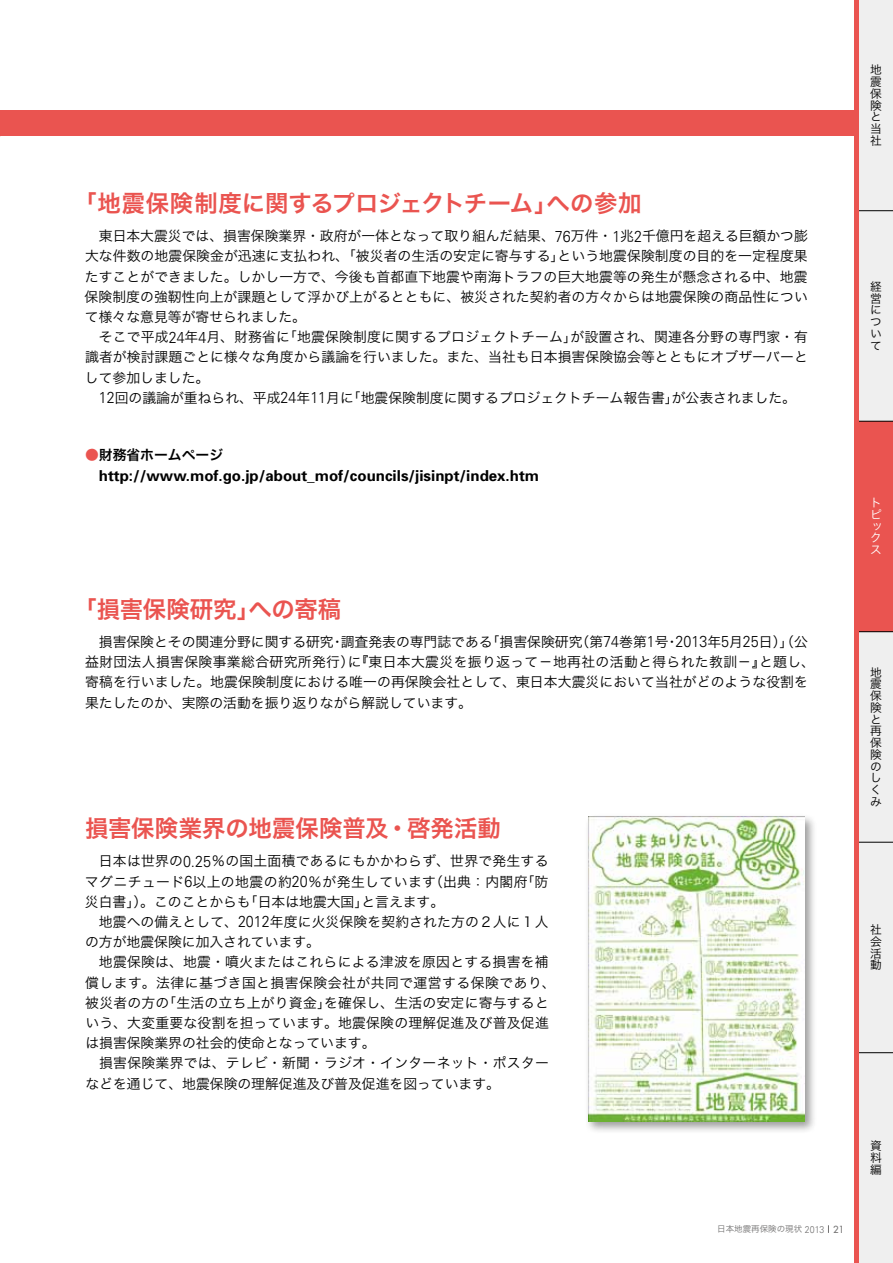
<style>
.page{position:relative;width:893px;height:1263px;background:#fff}
.page>*{position:absolute;margin:0;border:0;box-sizing:border-box;transform-origin:0 0}
.t1{font:23.4px "Hira Kaku Pro N W6";color:#ea5450}
.t2{font:23.4px "Hira Kaku Pro W6";letter-spacing:-.06em;color:#ea5450}
.t3{font:700 15px "Univers";color:#000}
.t4{font:13.8px/20.2px "Hira Kaku Pro W3";letter-spacing:.005em;color:#000}
.t5{font:13.8px/20.2px "Hira Kaku Pro N W3";letter-spacing:.005em;color:#000;text-align:center}
.t6{font:13.8px "Hira Kaku Pro W6";color:#000}
.t7{font:11.7px/11.7px "Hira Kaku Pro N W3";color:#000;text-align:justify}
.t8{font:11.7px/11.7px "Hira Kaku Pro W3";color:#000;text-align:justify}
.t9{font:11.7px/11.7px "Hira Kaku Pro W3";color:#fff}
.t10{font:8.55px "Hira Kaku Pro N W3";color:#727171}
.s1{font-family:"Hira Kaku Pro N W6"}
.s2{font-family:"Hira Kaku Pro W3"}
.s3{font-family:"Univers";font-weight:300;font-size:15.9px}
.s4{font-family:"Hira Kaku Pro N W3"}
.s5{color:#ea5450}
.s6{font-family:"Hira Kaku Pro W6"}
.s7{font-family:"Univers";font-weight:300;font-size:15px}
.s8{font-family:"Univers";font-weight:300;font-size:9.75px}
.s9{font-family:"Futura";font-size:9.6px}
</style>
<div class="page">
<div style="left:0;top:111px;width:893px;height:25px;background:#ea5450"></div>
<div style="left:855px;top:0;width:38px;height:1263px;background:#efefef"></div>
<div style="left:858px;top:421px;width:35px;height:210px;background:#ea5450"></div>
<hr style="left:859px;top:210px;width:34px;height:1px;background:#000">
<hr style="left:859px;top:421px;width:34px;height:1px;background:#000">
<hr style="left:859px;top:631px;width:34px;height:1px;background:#000">
<hr style="left:859px;top:842px;width:34px;height:1px;background:#000">
<hr style="left:859px;top:1052px;width:34px;height:1px;background:#000">
<hr style="left:855px;top:0;width:4px;height:1263px;background:#ea5450">
<div style="left:585px;top:813px;width:232px;height:321px;background:#000;opacity:.4"></div>
<img style="left:588px;top:816px;width:216px;height:305px">
<h1 class="t2" style="left:73px;top:182px;width:570px">「<span class="s1">地震保険制度</span>に<span class="s1">関</span>するプロジェクトチーム」への<span class="s1">参加</span></h1>
<p class="t5" style="left:85px;top:225px;width:724px;text-align:right">東日本大震災<span class="s2">では、</span>損害保険業界<span class="s2">・</span>政府<span class="s2">が</span>一体<span class="s2">となって</span>取<span class="s2">り</span>組<span class="s2">んだ</span>結果<span class="s2">、</span><span class="s3">76</span>万件<span class="s2">・</span><span class="s3">1</span>兆<span class="s3">2</span>千億円<span class="s2">を</span>超<span class="s2">える</span>巨額<span class="s2">かつ</span>膨大<span class="s2">な</span>件数<span class="s2">の</span>地震保険金<span class="s2">が</span>迅速<span class="s2">に</span>支払<span class="s2">われ、「</span>被災者<span class="s2">の</span>生活<span class="s2">の</span>安定<span class="s2">に</span>寄与<span class="s2">する」という</span>地震保険制度<span class="s2">の</span>目的<span class="s2">を</span>一定程度果</p>
<p class="t4" style="left:85px;top:265px;width:724px">たすことができました。しかし<span class="s4">一方</span>で、<span class="s4">今後</span>も<span class="s4">首都直下地震</span>や<span class="s4">南海</span>トラフの<span class="s4">巨大地震等</span>の<span class="s4">発生</span>が<span class="s4">懸念</span>される<span class="s4">中</span>、<span class="s4">地震</span></p>
<p class="t5" style="left:85px;top:286px;width:725px">保険制度<span class="s2">の</span>強靭性向上<span class="s2">が</span>課題<span class="s2">として</span>浮<span class="s2">かび</span>上<span class="s2">がるとともに、</span>被災<span class="s2">された</span>契約者<span class="s2">の</span>方々<span class="s2">からは</span>地震保険<span class="s2">の</span>商品性<span class="s2">につい</span></p>
<p class="t4" style="left:85px;top:306px;width:223px">て<span class="s4">様々</span>な<span class="s4">意見等</span>が<span class="s4">寄</span>せられました。</p>
<p class="t4" style="left:99px;top:326px;width:711px">そこで<span class="s4">平成</span><span class="s3">24</span><span class="s4">年</span><span class="s3">4</span><span class="s4">月</span>、<span class="s4">財務省</span>に「<span class="s4">地震保険制度</span>に<span class="s4">関</span>するプロジェクトチーム」が<span class="s4">設置</span>され、<span class="s4">関連各分野</span>の<span class="s4">専門家</span>・<span class="s4">有</span></p>
<p class="t4" style="left:85px;top:346px;width:724px"><span class="s4">識者</span>が<span class="s4">検討課題</span>ごとに<span class="s4">様々</span>な<span class="s4">角度</span>から<span class="s4">議論</span>を<span class="s4">行</span>いました。また、<span class="s4">当社</span>も<span class="s4">日本損害保険協会等</span>とともにオブザーバーと</p>
<p class="t4" style="left:85px;top:366px;width:126px">して<span class="s4">参加</span>しました。</p>
<p class="t4" style="left:99px;top:387px;width:699px"><span class="s3">12</span><span class="s4">回</span>の<span class="s4">議論</span>が<span class="s4">重</span>ねられ、<span class="s4">平成</span><span class="s3">24</span><span class="s4">年</span><span class="s3">11</span><span class="s4">月</span>に「<span class="s4">地震保険制度</span>に<span class="s4">関</span>するプロジェクトチーム<span class="s4">報告書</span>」が<span class="s4">公表</span>されました。</p>
<p class="t6" style="left:85px;top:443px;width:140px"><span class="s5">●</span><span class="s1">財務省</span>ホームページ</p>
<p class="t3" style="left:99px;top:466px;width:442px">http://www.mof.go.jp/about_mof/councils/jisinpt/index.htm</p>
<h1 class="t1" style="left:73px;top:588px;width:269px"><span class="s6">「</span>損害保険研究<span class="s6">」への</span>寄稿</h1>
<p class="t5" style="left:85px;top:631px;width:731px">損害保険<span class="s2">とその</span>関連分野<span class="s2">に</span>関<span class="s2">する</span>研究<span class="s2">・</span>調査発表<span class="s2">の</span>専門誌<span class="s2">である「</span>損害保険研究<span class="s2">（</span>第<span class="s3">74</span>巻第<span class="s3">1</span>号<span class="s2">・</span><span class="s3">2013</span>年<span class="s3">5</span>月<span class="s3">25</span>日<span class="s2">）」（</span>公<br>益財団法人損害保険事業総合研究所発行<span class="s2">）に『</span>東日本大震災<span class="s2">を</span>振<span class="s2">り</span>返<span class="s2">って－</span>地再社<span class="s2">の</span>活動<span class="s2">と</span>得<span class="s2">られた</span>教訓<span class="s2">－』と</span>題<span class="s2">し、</span>寄稿<span class="s2">を</span>行<span class="s2">いました。</span>地震保険制度<span class="s2">における</span>唯一<span class="s2">の</span>再保険会社<span class="s2">として、</span>東日本大震災<span class="s2">において</span>当社<span class="s2">がどのような</span>役割<span class="s2">を</span></p>
<p class="t4" style="left:85px;top:691px;width:388px"><span class="s4">果</span>たしたのか、<span class="s4">実際</span>の<span class="s4">活動</span>を<span class="s4">振</span>り<span class="s4">返</span>りながら<span class="s4">解説</span>しています。</p>
<h1 class="t1" style="left:85px;top:807px;width:417px">損害保険業界<span class="s6">の</span>地震保険普及<span class="s6">・</span>啓発活動</h1>
<p class="t4" style="left:85px;top:850px;width:465px;text-align:justify;text-indent:14px"><span class="s4">日本</span>は<span class="s4">世界</span>の<span class="s3">0</span><span class="s7">.</span><span class="s3">25</span>％の<span class="s4">国土面積</span>であるにもかかわらず、<span class="s4">世界</span>で<span class="s4">発生</span>するマグニチュード<span class="s3">6</span><span class="s4">以上</span>の<span class="s4">地震</span>の<span class="s4">約</span><span class="s3">20</span>％が<span class="s4">発生</span>しています（<span class="s4">出典</span>：<span class="s4">内閣府</span>「<span class="s4">防災白書</span>」）。このことからも「<span class="s4">日本</span>は<span class="s4">地震大国</span>」と<span class="s4">言</span>えます。</p>
<p class="t4" style="left:85px;top:911px;width:465px;text-indent:14px"><span class="s4">地震</span>への<span class="s4">備</span>えとして、<span class="s3">2012</span><span class="s4">年度</span>に<span class="s4">火災保険</span>を<span class="s4">契約</span>された<span class="s4">方</span>の２<span class="s4">人</span>に１<span class="s4">人</span>の<span class="s4">方</span>が<span class="s4">地震保険</span>に<span class="s4">加入</span>されています。</p>
<p class="t4" style="left:99px;top:951px;width:451px"><span class="s4">地震保険</span>は、<span class="s4">地震</span>・<span class="s4">噴火</span>またはこれらによる<span class="s4">津波</span>を<span class="s4">原因</span>とする<span class="s4">損害</span>を<span class="s4">補</span></p>
<p class="t5" style="left:85px;top:971px;width:472px;text-align:left">償<span class="s2">します。</span>法律<span class="s2">に</span>基<span class="s2">づき</span>国<span class="s2">と</span>損害保険会社<span class="s2">が</span>共同<span class="s2">で</span>運営<span class="s2">する</span>保険<span class="s2">であり、</span>被災者<span class="s2">の</span>方<span class="s2">の「</span>生活<span class="s2">の</span>立<span class="s2">ち</span>上<span class="s2">がり</span>資金<span class="s2">」を</span>確保<span class="s2">し、</span>生活<span class="s2">の</span>安定<span class="s2">に</span>寄与<span class="s2">するという、</span>大変重要<span class="s2">な</span>役割<span class="s2">を</span>担<span class="s2">っています。</span>地震保険<span class="s2">の</span>理解促進及<span class="s2">び</span>普及促進<span class="s2">は</span>損害保険業界<span class="s2">の</span>社会的使命<span class="s2">となっています。</span></p>
<p class="t4" style="left:85px;top:1052px;width:465px;text-indent:14px"><span class="s4">損害保険業界</span>では、テレビ・<span class="s4">新聞</span>・ラジオ・インターネット・ポスターなどを<span class="s4">通</span>じて、<span class="s4">地震保険</span>の<span class="s4">理解促進及</span>び<span class="s4">普及促進</span>を<span class="s4">図</span>っています。</p>
<p class="t10" style="left:717px;top:1221px;width:128px">日本地震再保険<span class="s2">の</span>現状 <span class="s8">2013</span> <span class="s9">21</span></p>
<p class="t7" style="left:870px;top:63px;width:13px">地震保険</p>
<p class="t8" style="left:870px;top:110px;width:11px">と</p>
<p class="t7" style="left:870px;top:122px;width:13px">当社</p>
<p class="t7" style="left:870px;top:280px;width:13px">経営</p>
<p class="t8" style="left:870px;top:303px;width:12px">について</p>
<p class="t9" style="left:870px;top:496px;width:13px">トピックス</p>
<p class="t7" style="left:870px;top:665px;width:13px">地震保険</p>
<p class="t8" style="left:870px;top:712px;width:11px">と</p>
<p class="t7" style="left:870px;top:724px;width:13px">再保険</p>
<p class="t8" style="left:870px;top:759px;width:13px;text-align:left">のしくみ</p>
<p class="t7" style="left:870px;top:923px;width:13px">社会活動</p>
<p class="t7" style="left:870px;top:1139px;width:13px">資料編</p>
</div>
